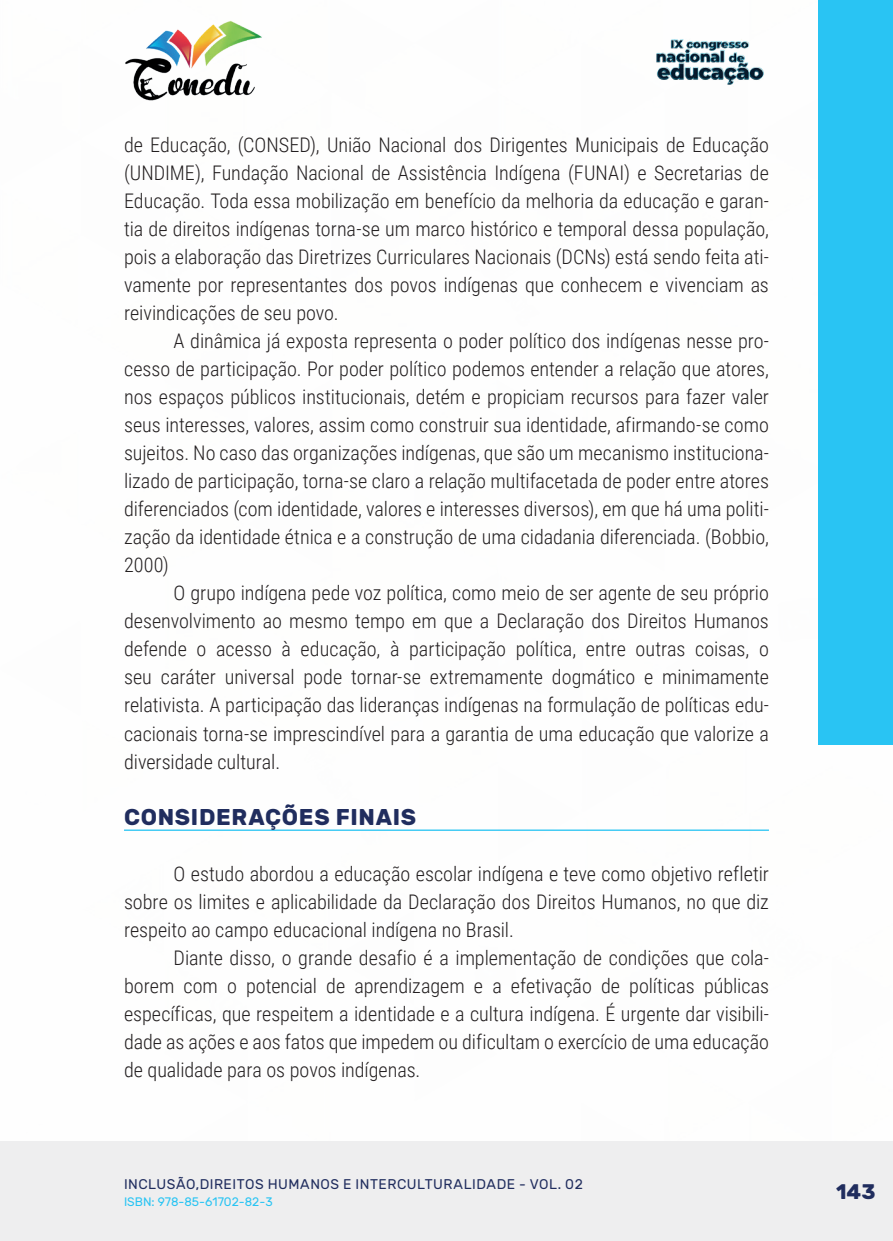
<style>
.page{position:relative;width:893px;height:1241px;background:#fff}
.page>*{position:absolute;margin:0;border:0;box-sizing:border-box;transform-origin:0 0}
._10_SUBTITULO{font:700 22.75px "Rubik";letter-spacing:.03em;color:#202d5e}
.t1{font:700 21px "Rubik";color:#202d5e}
._9_CORPO{font:300 20.12px/28px "Roboto Condensed";color:#231f20;text-align:justify}
.t2{font:14px "Rubik";letter-spacing:.035em;color:#202d5e}
.t3{font:12.25px "Rubik";color:#29c4f3}
</style>
<div class="page">
<div style="left:0;top:1141px;width:893px;height:99px;background:#eeeeef"></div>
<div style="left:819px;top:0;width:74px;height:744px;background:#29c4f3"></div>
<img style="left:125px;top:20px;width:137px;height:81px">
<img style="left:656px;top:39px;width:108px;height:46px">
<hr style="left:124px;top:829px;width:645px;height:1px;background:#29c4f3">
<p class="_9_CORPO" style="left:124px;top:130px;width:646px">de Educação, (CONSED), União Nacional dos Dirigentes Municipais de Educação (UNDIME), Fundação Nacional de Assistência Indígena (FUNAI) e Secretarias de Educação. Toda essa mobilização em benefício da melhoria da educação e garan&shy;tia de direitos indígenas torna-se um marco histórico e temporal dessa população, pois a elaboração das Diretrizes Curriculares Nacionais (DCNs) está sendo feita ati&shy;vamente por representantes dos povos indígenas que conhecem e vivenciam as reivindicações de seu povo.</p>
<p class="_9_CORPO" style="left:124px;top:326px;width:646px;text-indent:50px">A dinâmica já exposta representa o poder político dos indígenas nesse pro&shy;cesso de participação. Por poder político podemos entender a relação que atores, nos espaços públicos institucionais, detém e propiciam recursos para fazer valer seus interesses, valores, assim como construir sua identidade, afirmando-se como sujeitos. No caso das organizações indígenas, que são um mecanismo instituciona&shy;lizado de participação, torna-se claro a relação multifacetada de poder entre atores diferenciados (com identidade, valores e interesses diversos), em que há uma politi&shy;zação da identidade étnica e a construção de uma cidadania diferenciada. (Bobbio, 2000)</p>
<p class="_9_CORPO" style="left:124px;top:578px;width:646px;text-indent:50px">O grupo indígena pede voz política, como meio de ser agente de seu próprio desenvolvimento ao mesmo tempo em que a Declaração dos Direitos Humanos defende o acesso à educação, à participação política, entre outras coisas, o seu caráter universal pode tornar-se extremamente dogmático e minimamente relativista. A participação das lideranças indígenas na formulação de políticas edu&shy;cacionais torna-se imprescindível para a garantia de uma educação que valorize a diversidade cultural.</p>
<p class="_10_SUBTITULO" style="left:124px;top:803px;width:294px">CONSIDERAÇÕES FINAIS</p>
<p class="_9_CORPO" style="left:124px;top:858px;width:646px;text-indent:50px">O estudo abordou a educação escolar indígena e teve como objetivo refletir sobre os limites e aplicabilidade da Declaração dos Direitos Humanos, no que diz respeito ao campo educacional indígena no Brasil.</p>
<p class="_9_CORPO" style="left:124px;top:942px;width:646px;text-indent:50px">Diante disso, o grande desafio é a implementação de condições que cola&shy;borem com o potencial de aprendizagem e a efetivação de políticas públicas específicas, que respeitem a identidade e a cultura indígena. É urgente dar visibili&shy;dade as ações e aos fatos que impedem ou dificultam o exercício de uma educação de qualidade para os povos indígenas.</p>
<p class="t2" style="left:124px;top:1175px;width:460px">INCLUSÃO,DIREITOS HUMANOS E INTERCULTURALIDADE - VOL. 02</p>
<p class="t3" style="left:124px;top:1194px;width:150px">ISBN: 978-85-61702-82-3</p>
<p class="t1" style="left:836px;top:1179px;width:41px">143</p>
</div>
